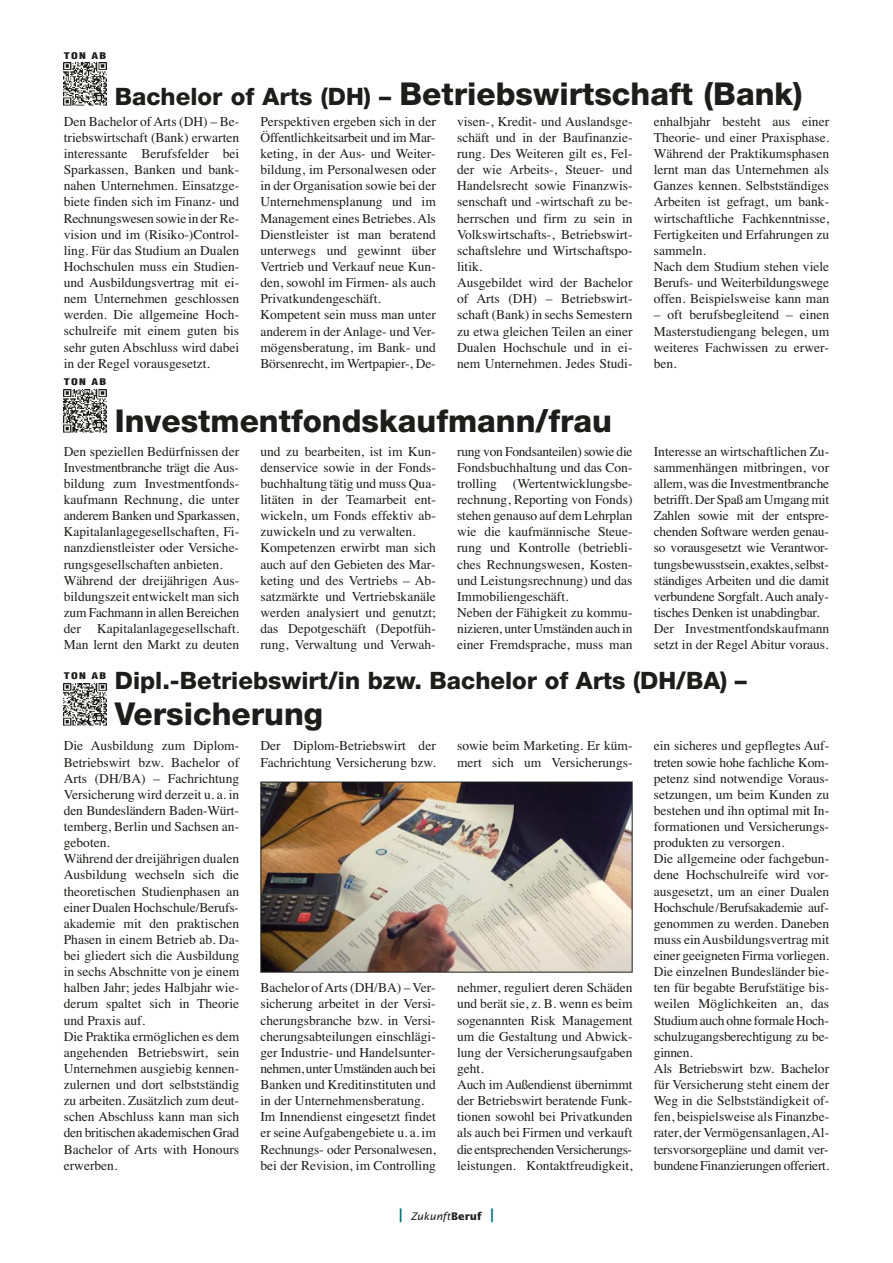
<style>
.page{position:relative;width:893px;height:1263px;background:#fff}
.page>*{position:absolute;margin:0;border:0;box-sizing:border-box;transform-origin:0 0}
.t1{font:800 31.5px "Helvetica Neue";color:#1d1d1b}
.t2{font:800 24px "Helvetica Neue";color:#1d1d1b}
.t3{font:13.5px/16px "Times";color:#1d1d1b}
.t4{font:italic 10.5px "Lucida Sans";color:#1d1d1b}
.t5{font:900 condensed 9px "Helvetica";letter-spacing:.1em;color:#1d1d1b;scale:1.35 1}
.s1{font-size:24px}
.s2{font-weight:700;font-style:normal;font-size:15px;color:#006e7e}
.s3{font-weight:700;font-style:normal}
</style>
<div class="page">
<img style="left:64px;top:63px;width:42px;height:42px">
<img style="left:64px;top:390px;width:42px;height:42px">
<img style="left:262px;top:784px;width:368px;height:186px">
<div style="left:260px;top:782px;width:372px;height:190px;border:1px solid #1d1d1b"></div>
<img style="left:64px;top:683px;width:42px;height:43px">
<p class="t5" style="left:64px;top:52px;width:33px">TON AB</p>
<h1 class="t1" style="left:115px;top:83px;width:689px"><span class="s1">Bachelor of Arts (DH) –</span> Betriebswirtschaft (Bank)</h1>
<p class="t3" style="left:457px;top:115px;width:177px">visen-, Kredit- und Auslandsge&shy;schäft und in der Baufinanzie&shy;rung. Des Weiteren gilt es, Fel&shy;der wie Arbeits-, Steuer- und<br>Handelsrecht sowie Finanzwis&shy;senschaft und -wirtschaft zu be&shy;herrschen und firm zu sein in<br>Volkswirtschafts-, Betriebswirt&shy;schaftslehre und Wirtschaftspo&shy;litik.<br>Ausgebildet wird der Bachelor of Arts (DH) – Betriebswirt&shy;schaft (Bank) in sechs Semestern zu etwa gleichen Teilen an einer<br>Dualen Hochschule und in ei&shy;nem Unternehmen. Jedes Studi-</p>
<p class="t3" style="left:654px;top:115px;width:177px">enhalbjahr besteht aus einer<br>Theorie- und einer Praxisphase.<br>Während der Praktikumsphasen lernt man das Unternehmen als<br>Ganzes kennen. Selbstständiges<br>Arbeiten ist gefragt, um bank&shy;wirtschaftliche Fachkenntnisse,<br>Fertigkeiten und Erfahrungen zu sammeln.<br>Nach dem Studium stehen viele<br>Berufs- und Weiterbildungswege offen. Beispielsweise kann man</p>
<p class="t3" style="left:64px;top:115px;width:177px;text-align:justify">Den Bachelor of Arts (DH) – Be&shy;triebswirtschaft (Bank) erwarten interessante Berufsfelder bei Sparkassen, Banken und bank - nahen Unternehmen. Einsatzge&shy;biete finden sich im Finanz- und Rechnungswesen sowie in der Re&shy;vision und im (Risiko-)Control&shy;ling. Für das Studium an Dualen Hochschulen muss ein Studien&shy;und Ausbildungsvertrag mit ei&shy;nem Un ternehmen geschlossen werden. Die allgemeine Hoch&shy;schulreife mit einem guten bis sehr guten Abschluss wird dabei in der Regel vorausgesetzt.</p>
<p class="t3" style="left:260px;top:115px;width:177px">Perspektiven ergeben sich in der<br>Öffentlichkeitsarbeit und im Mar&shy;keting, in der Aus- und Weiter&shy;bildung, im Personalwesen oder in der Organisation sowie bei der<br>Unternehmensplanung und im<br>Management eines Betriebes. Als<br>Dienstleister ist man beratend unterwegs und gewinnt über<br>Vertrieb und Verkauf neue Kun&shy;den, sowohl im Firmen- als auch<br>Privatkundengeschäft.<br>Kompetent sein muss man unter anderem in der Anlage- und Ver&shy;mögensberatung, im Bank- und<br>Börsenrecht, im Wertpapier-, De-</p>
<p class="t3" style="left:654px;top:308px;width:177px;text-align:justify">– oft berufsbegleitend – einen Mas terstudiengang belegen, um weiteres Fachwissen zu erwer&shy;ben.</p>
<p class="t5" style="left:64px;top:379px;width:33px">TON AB</p>
<h1 class="t1" style="left:115px;top:409px;width:499px">Investmentfondskaufmann/frau</h1>
<p class="t3" style="left:457px;top:444px;width:177px">rung von Fondsanteilen) sowie die<br>Fondsbuchhaltung und das Con&shy;trolling (Wertentwicklungsbe&shy;rechnung, Reporting von Fonds) stehen genauso auf dem Lehrplan wie die kaufmännische Steue&shy;rung und Kontrolle (betriebli&shy;ches Rechnungswesen, Kosten&shy;und Leistungsrechnung) und das<br>Immobiliengeschäft.<br>Neben der Fähigkeit zu kom mu&shy;nizieren, unter Umständen auch in einer Fremdsprache, muss man</p>
<p class="t3" style="left:654px;top:444px;width:177px">Interesse an wirtschaftlichen Zu&shy;sammenhängen mitbringen, vor allem, was die Investmentbranche betrifft. Der Spaß am Umgang mit<br>Zahlen sowie mit der entspre&shy;chenden Software werden genau&shy;so vorausgesetzt wie Verantwor&shy;tungsbewusstsein, exaktes, selbst&shy;ständiges Arbeiten und die damit verbundene Sorgfalt. Auch analy&shy;tisches Denken ist unabdingbar.<br>Der Investmentfondskaufmann setzt in der Regel Abitur voraus.</p>
<p class="t3" style="left:64px;top:444px;width:177px">Den speziellen Bedürfnissen der<br>Investmentbranche trägt die Aus&shy;bildung zum Investmentfonds&shy;kaufmann Rechnung, die unter anderem Banken und Sparkassen,<br>Kapitalanlagegesellschaften, Fi&shy;nanzdienstleister oder Versiche&shy;rungsgesellschaften anbieten.<br>Während der dreijährigen Aus&shy;bildungszeit entwickelt man sich zum Fachmann in allen Bereichen der Kapitalanlagegesellschaft.<br>Man lernt den Markt zu deuten</p>
<p class="t3" style="left:260px;top:444px;width:177px">und zu bearbeiten, ist im Kun&shy;denservice sowie in der Fonds&shy;buchhaltung tätig und muss Qua&shy;litäten in der Team arbeit ent&shy;wickeln, um Fonds effektiv ab&shy;zuwickeln und zu verwalten.<br>Kompetenzen erwirbt man sich auch auf den Gebieten des Mar&shy;keting und des Vertriebs – Ab&shy;satzmärkte und Vertriebskanäle werden analysiert und genutzt; das Depotgeschäft (Depotfüh - rung, Verwaltung und Verwah-</p>
<h2 class="t2" style="left:115px;top:672px;width:634px">Dipl.-Betriebswirt/in bzw. Bachelor of Arts (DH/BA) –</h2>
<h1 class="t1" style="left:115px;top:703px;width:210px">Versicherung</h1>
<p class="t3" style="left:64px;top:739px;width:177px">Die Ausbildung zum Diplom-<br>Betriebswirt bzw. Bachelor of<br>Arts (DH/BA) – Fachrichtung<br>Versicherung wird derzeit u. a. in den Bundesländern Baden-Würt&shy;temberg, Berlin und Sachsen an&shy;geboten.<br>Während der dreijährigen dualen<br>Ausbildung wechseln sich die theoretischen Studienphasen an einer Dualen Hochschule/Be rufs&shy;akademie mit den praktischen<br>Phasen in einem Betrieb ab. Da&shy;bei gliedert sich die Ausbildung in sechs Abschnitte von je einem halben Jahr; jedes Halbjahr wie&shy;derum spaltet sich in Theorie und Praxis auf.<br>Die Praktika ermöglichen es dem angehenden Betriebswirt, sein<br>Unternehmen ausgiebig kennen&shy;zulernen und dort selbstständig zu arbeiten. Zusätzlich zum deut&shy;schen Abschluss kann man sich den britischen akademischen Grad<br>Bachelor of Arts with Honours erwerben.</p>
<p class="t3" style="left:260px;top:739px;width:177px">Der Diplom-Betriebswirt der<br>Fachrichtung Versicherung bzw.</p>
<p class="t5" style="left:64px;top:672px;width:33px">TON AB</p>
<p class="t3" style="left:654px;top:739px;width:177px">ein sicheres und gepflegtes Auf&shy;treten sowie hohe fachliche Kom&shy;petenz sind notwendige Voraus&shy;setzungen, um beim Kunden zu bestehen und ihn optimal mit In&shy;formationen und Versicherungs&shy;produkten zu versorgen.<br>Die allgemeine oder fachgebun&shy;dene Hochschulreife wird vor&shy;ausgesetzt, um an einer Dualen<br>Hochschule/Berufsakademie auf&shy;genom men zu werden. Daneben muss ein Ausbildungsvertrag mit einer geeigneten Firma vorliegen.<br>Die einzelnen Bundesländer bie&shy;ten für begabte Berufstätige bis&shy;weilen Möglichkeiten an, das<br>Studium auch ohne formale Hoch&shy;schulzugangsberechtigung zu be&shy;ginnen.<br>Als Betriebswirt bzw. Bachelor für Versicherung steht einem der<br>Weg in die Selbstständigkeit of&shy;fen, beispielsweise als Finanzbe&shy;rater, der Vermögensanlagen, Al&shy;tersvorsorgepläne und damit ver - bundene Finanzierungen offeriert.</p>
<p class="t3" style="left:457px;top:739px;width:177px">sowie beim Marketing. Er küm&shy;mert sich um Versicherungs-</p>
<p class="t3" style="left:457px;top:981px;width:177px">nehmer, reguliert deren Schäden und berät sie, z. B. wenn es beim sogenannten Risk Management um die Gestaltung und Abwick&shy;lung der Versicherungsaufgaben geht.<br>Auch im Außendienst übernimmt der Betriebswirt beratende Funk&shy;tionen sowohl bei Privatkunden als auch bei Firmen und verkauft die entsprechenden Versicherungs&shy;leistungen. Kontaktfreudigkeit,</p>
<p class="t3" style="left:260px;top:981px;width:177px">Bachelor of Arts (DH/BA) – Ver&shy;sicherung arbeitet in der Versi&shy;cherungsbranche bzw. in Versi&shy;cherungsabteilungen einschlägi&shy;ger Industrie- und Handelsunter&shy;nehmen, unter Umständen auch bei<br>Banken und Kreditinstituten und in der Unternehmensberatung.<br>Im Innendienst eingesetzt findet er seine Aufgabengebiete u. a. im<br>Rechnungs- oder Personalwesen, bei der Revision, im Controlling</p>
<p class="t4" style="left:399px;top:1212px;width:97px"><span class="s2">|</span> Zukunft<span class="s3">Beruf</span> <span class="s2">|</span></p>
</div>
